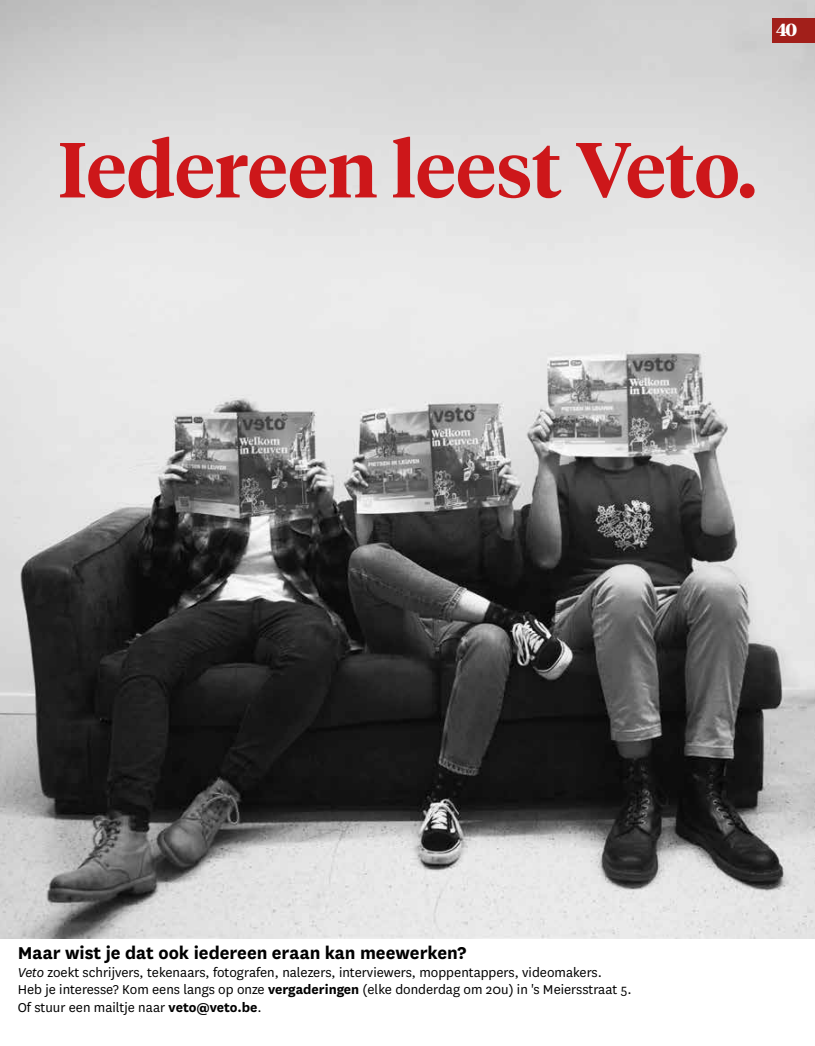
<style>
.page{position:relative;width:815px;height:1046px;background:#fff}
.page>*{position:absolute;margin:0;border:0;box-sizing:border-box;transform-origin:0 0}
.t1{font:600 77.5px "Tiempos Headline";color:#cd171a}
.t2{font:700 20px "National";color:#000}
.t3{font:700 17.5px "Tiempos Headline";color:#fff}
.t4{font:15px/17.5px "National";color:#000}
.s1{font-style:italic}
.s2{font-weight:700}
</style>
<div class="page">
<img style="left:0;top:0;width:815px;height:938px">
<div style="left:773px;top:18px;width:42px;height:25px;background:#a21f1a"></div>
<p class="t3" style="left:776px;top:17px;width:23px">40</p>
<h1 class="t1" style="left:58px;top:116px;width:700px">Iedereen leest Veto.</h1>
<h2 class="t2" style="left:18px;top:938px;width:450px">Maar wist je dat ook iedereen eraan kan meewerken?</h2>
<p class="t4" style="left:18px;top:962px;width:615px"><span class="s1">Veto</span> zoekt schrijvers, tekenaars, fotografen, nalezers, interviewers, moppentappers, videomakers.<br>Heb je interesse? Kom eens langs op onze <span class="s2">vergaderingen</span> (elke donderdag om 20u) in 's Meiersstraat 5.<br>Of stuur een mailtje naar <span class="s2">veto@veto.be</span>.</p>
</div>
